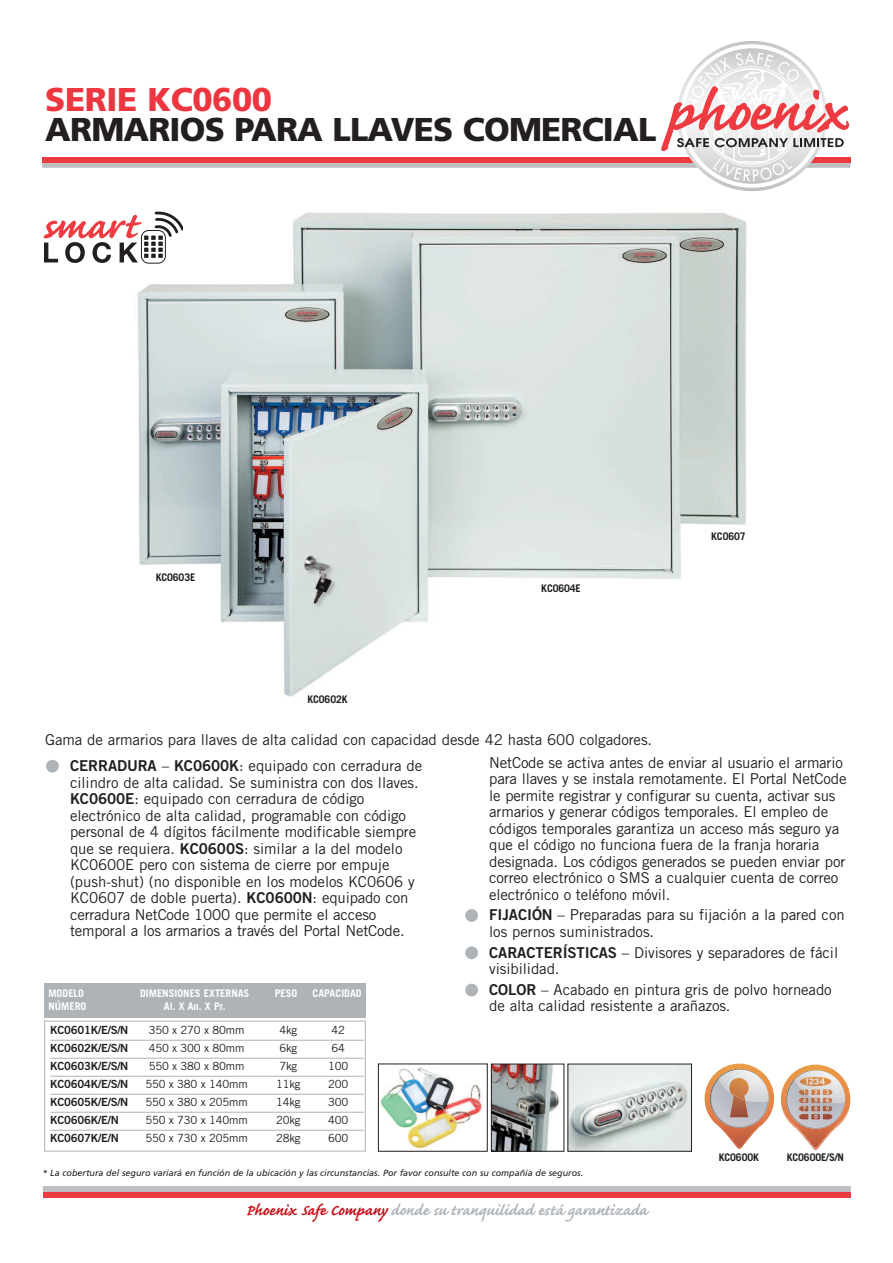
<style>
.page{position:relative;width:893px;height:1263px;background:#fff}
.page>*{position:absolute;margin:0;border:0;box-sizing:border-box;transform-origin:0 0}
.t1{font:900 33px "Frutiger";letter-spacing:-.025em;color:#231f20}
.t2{font:900 33px "Frutiger";letter-spacing:-.01em;color:#ee3640}
.t3{font:700 19.5px "Caflisch Script";color:#aeb3b8}
.t4{font:15px/16.5px "Trade Gothic";letter-spacing:-.005em;color:#231f20}
.t5{font:11.25px "Trade Gothic";letter-spacing:-.02em;color:#231f20}
.t6{font:11.25px "Trade Gothic Bold Two";letter-spacing:-.02em;color:#231f20}
.t7{font:700 10.5px "Trade Gothic";color:#fff}
.t8{font:700 10.5px "Trade Gothic";letter-spacing:-.01em;color:#231f20}
.t9{font:italic 9px "Frutiger";color:#231f20}
.s1{font-family:"Trade Gothic Bold Two"}
.s2{color:#c4121a}
</style>
<div class="page">
<div style="left:43px;top:1187px;width:807px;height:5px;background:#bebfc2"></div>
<div style="left:43px;top:1192px;width:807px;height:5px;background:#ee3a41"></div>
<svg style="left:42px;top:41px;width:808px;height:150px"></svg>
<div style="left:46px;top:760px;width:13px;height:12px;background:#aeb3b8;border-radius:50%"></div>
<div style="left:465px;top:909px;width:13px;height:13px;background:#aeb3b8;border-radius:50%"></div>
<div style="left:465px;top:946px;width:13px;height:13px;background:#aeb3b8;border-radius:50%"></div>
<div style="left:465px;top:984px;width:13px;height:12px;background:#aeb3b8;border-radius:50%"></div>
<svg style="left:705px;top:1063px;width:69px;height:86px"></svg>
<img style="left:730px;top:1100px;width:18px;height:17px">
<img style="left:729px;top:1078px;width:20px;height:22px">
<div style="left:44px;top:1021px;width:322px;height:130px;border:1px solid #aeb3b8"></div>
<hr style="left:50px;top:1040px;width:314px;height:1px;background:#aeb3b8">
<hr style="left:50px;top:1058px;width:314px;height:1px;background:#aeb3b8">
<hr style="left:50px;top:1076px;width:314px;height:1px;background:#aeb3b8">
<hr style="left:50px;top:1094px;width:314px;height:1px;background:#aeb3b8">
<hr style="left:50px;top:1112px;width:314px;height:1px;background:#aeb3b8">
<hr style="left:50px;top:1130px;width:314px;height:1px;background:#aeb3b8">
<div style="left:44px;top:983px;width:322px;height:34px;background:#aeb3b8"></div>
<img style="left:380px;top:1067px;width:102px;height:82px">
<img style="left:137px;top:212px;width:610px;height:485px">
<img style="left:493px;top:1066px;width:68px;height:83px">
<div style="left:491px;top:1064px;width:73px;height:87px;border:1px solid #231f20"></div>
<img style="left:570px;top:1066px;width:120px;height:83px">
<svg style="left:781px;top:1064px;width:69px;height:86px"></svg>
<img style="left:826px;top:1077px;width:5px;height:8px">
<img style="left:800px;top:1077px;width:4px;height:8px">
<img style="left:804px;top:1077px;width:22px;height:24px">
<div style="left:43px;top:210px;width:140px;height:56px;background:#fff"></div>
<svg style="left:44px;top:212px;width:139px;height:51px"></svg>
<h1 class="t2" style="left:45px;top:87px;width:228px">SERIE KC0600</h1>
<h1 class="t1" style="left:45px;top:117px;width:613px">ARMARIOS PARA LLAVES COMERCIAL</h1>
<p class="t8" style="left:156px;top:574px;width:41px">KC0603E</p>
<p class="t8" style="left:307px;top:696px;width:42px">KC0602K</p>
<p class="t8" style="left:541px;top:585px;width:41px">KC0604E</p>
<p class="t4" style="left:45px;top:732px;width:608px">Gama de armarios para llaves de alta calidad con capacidad desde 42 hasta 600 colgadores.</p>
<p class="t8" style="left:711px;top:533px;width:36px">KC0607</p>
<p class="t4" style="left:70px;top:759px;width:354px"><span class="s1">CERRADURA</span> – <span class="s1">KC0600K</span>: equipado con cerradura de cilindro de alta calidad. Se suministra con dos llaves.<br><span class="s1">KC0600E</span>: equipado con cerradura de código electrónico de alta calidad, programable con código personal de 4 dígitos fácilmente modificable siempre que se requiera. <span class="s1">KC0600S</span>: similar a la del modelo KC0600E pero con sistema de cierre por empuje (push-shut) (no disponible en los modelos KC0606 y KC0607 de doble puerta). <span class="s1">KC0600N</span>: equipado con cerradura NetCode 1000 que permite el acceso temporal a los armarios a través del Portal NetCode.</p>
<p class="t4" style="left:489px;top:755px;width:359px">NetCode se activa antes de enviar al usuario el armario para llaves y se instala remotamente. El Portal NetCode le permite registrar y configurar su cuenta, activar sus armarios y generar códigos temporales. El empleo de códigos temporales garantiza un acceso más seguro ya que el código no funciona fuera de la franja horaria designada. Los códigos generados se pueden enviar por correo electrónico o SMS a cualquier cuenta de correo electrónico o teléfono móvil.</p>
<p class="t4" style="left:489px;top:908px;width:357px"><span class="s1">FIJACIÓN</span> – Preparadas para su fijación a la pared con los pernos suministrados.</p>
<p class="t4" style="left:489px;top:945px;width:350px"><span class="s1">CARACTERÍSTICAS</span> – Divisores y separadores de fácil visibilidad.</p>
<p class="t4" style="left:489px;top:983px;width:344px"><span class="s1">COLOR</span> – Acabado en pintura gris de polvo horneado de alta calidad resistente a arañazos.</p>
<p class="t7" style="left:48px;top:989px;width:37px">MODELO</p>
<p class="t7" style="left:140px;top:989px;width:111px">DIMENSIONES EXTERNAS</p>
<p class="t7" style="left:275px;top:989px;width:24px">PESO</p>
<p class="t7" style="left:313px;top:989px;width:51px">CAPACIDAD</p>
<p class="t7" style="left:48px;top:1002px;width:39px">NÚMERO</p>
<p class="t7" style="left:164px;top:1002px;width:63px">Al. X An. X Pr.</p>
<p class="t6" style="left:50px;top:1026px;width:80px">KC0601K/E/S/N</p>
<p class="t5" style="left:149px;top:1026px;width:97px">350 x 270 x 80mm</p>
<p class="t5" style="left:280px;top:1026px;width:19px">4kg</p>
<p class="t5" style="left:331px;top:1026px;width:15px">42</p>
<p class="t6" style="left:50px;top:1044px;width:80px">KC0602K/E/S/N</p>
<p class="t5" style="left:149px;top:1044px;width:97px">450 x 300 x 80mm</p>
<p class="t5" style="left:280px;top:1044px;width:19px">6kg</p>
<p class="t5" style="left:331px;top:1044px;width:15px">64</p>
<p class="t6" style="left:50px;top:1062px;width:80px">KC0603K/E/S/N</p>
<p class="t5" style="left:149px;top:1062px;width:97px">550 x 380 x 80mm</p>
<p class="t5" style="left:280px;top:1062px;width:19px">7kg</p>
<p class="t5" style="left:328px;top:1062px;width:22px">100</p>
<p class="t6" style="left:50px;top:1080px;width:80px">KC0604K/E/S/N</p>
<p class="t5" style="left:145px;top:1080px;width:104px">550 x 380 x 140mm</p>
<p class="t5" style="left:276px;top:1080px;width:26px">11kg</p>
<p class="t5" style="left:328px;top:1080px;width:22px">200</p>
<p class="t6" style="left:50px;top:1098px;width:80px">KC0605K/E/S/N</p>
<p class="t5" style="left:145px;top:1098px;width:104px">550 x 380 x 205mm</p>
<p class="t5" style="left:276px;top:1098px;width:26px">14kg</p>
<p class="t5" style="left:328px;top:1098px;width:22px">300</p>
<p class="t6" style="left:50px;top:1116px;width:70px">KC0606K/E/N</p>
<p class="t5" style="left:145px;top:1116px;width:104px">550 x 730 x 140mm</p>
<p class="t5" style="left:276px;top:1116px;width:26px">20kg</p>
<p class="t5" style="left:328px;top:1116px;width:22px">400</p>
<p class="t6" style="left:50px;top:1134px;width:70px">KC0607K/E/N</p>
<p class="t5" style="left:145px;top:1134px;width:104px">550 x 730 x 205mm</p>
<p class="t5" style="left:276px;top:1134px;width:26px">28kg</p>
<p class="t5" style="left:328px;top:1134px;width:22px">600</p>
<p class="t9" style="left:43px;top:1169px;width:542px">* La cobertura del seguro variará en función de la ubicación y las circunstancias. Por favor consulte con su compañía de seguros.</p>
<h2 class="t3" style="left:246px;top:1197px;width:403px"><span class="s2">Phoenix Safe Company</span> donde su tranquilidad está garantizada</h2>
<p class="t8" style="left:719px;top:1153px;width:42px">KC0600K</p>
<p class="t8" style="left:787px;top:1153px;width:59px">KC0600E/S/N</p>
</div>
